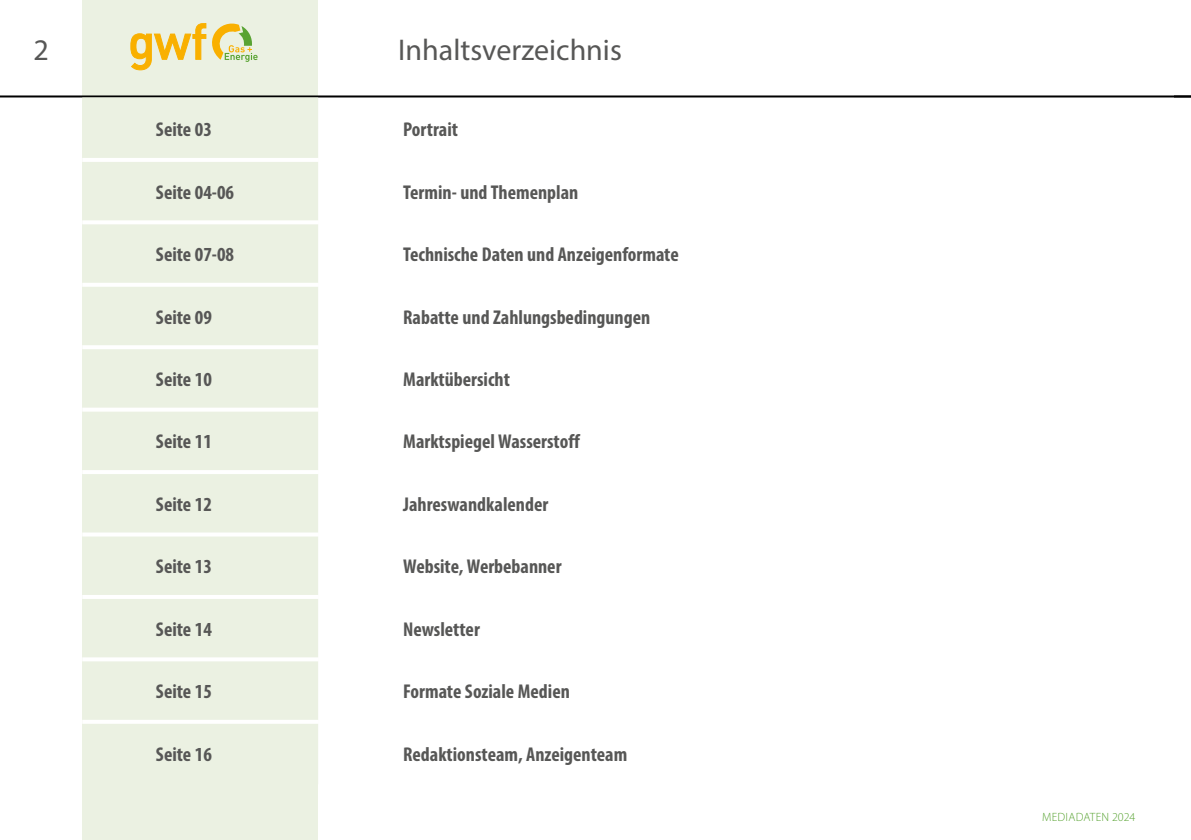
<style>
.page{position:relative;width:1191px;height:840px;background:#fff}
.page>*{position:absolute;margin:0;border:0;box-sizing:border-box;transform-origin:0 0}
.t1{font:30px "Myriad Pro";color:#575756}
.Text_ohne_Einzug{font:700 condensed 20px "Myriad Pro";color:#575756}
.t2{font:300 12px "Myriad Pro";letter-spacing:.02em;color:#58a332}
</style>
<div class="page">
<div style="left:82px;top:0;width:236px;height:839px;background:#ebf1e2"></div>
<hr style="left:0;top:95px;width:1191px;height:2px;background:#000">
<svg style="left:1174px;top:95px;width:17px;height:1px"></svg>
<svg style="left:131px;top:23px;width:127px;height:47px"></svg>
<svg style="left:82px;top:97px;width:236px;height:627px"></svg>
<hr style="left:82px;top:158px;width:236px;height:4px;background:#fff">
<hr style="left:82px;top:220px;width:236px;height:4px;background:#fff">
<svg style="left:82px;top:532px;width:236px;height:4px"></svg>
<svg style="left:82px;top:594px;width:236px;height:4px"></svg>
<hr style="left:82px;top:657px;width:236px;height:4px;background:#fff">
<svg style="left:82px;top:719px;width:236px;height:4px"></svg>
<svg style="left:82px;top:282px;width:236px;height:4px"></svg>
<hr style="left:82px;top:345px;width:236px;height:4px;background:#fff">
<svg style="left:82px;top:407px;width:236px;height:4px"></svg>
<hr style="left:82px;top:470px;width:236px;height:4px;background:#fff">
<h1 class="t1" style="left:33px;top:31px;width:17px">2</h1>
<p class="t1" style="left:398px;top:31px;width:225px">Inhaltsverzeichnis</p>
<p class="Text_ohne_Einzug" style="left:156px;top:117px;width:57px">Seite 03</p>
<p class="Text_ohne_Einzug" style="left:403px;top:117px;width:56px">Portrait</p>
<p class="Text_ohne_Einzug" style="left:156px;top:179px;width:80px">Seite 04-06</p>
<p class="Text_ohne_Einzug" style="left:403px;top:179px;width:177px">Termin- und Themenplan</p>
<p class="Text_ohne_Einzug" style="left:156px;top:242px;width:80px">Seite 07-08</p>
<p class="Text_ohne_Einzug" style="left:403px;top:242px;width:277px">Technische Daten und Anzeigenformate</p>
<p class="Text_ohne_Einzug" style="left:156px;top:304px;width:57px">Seite 09</p>
<p class="Text_ohne_Einzug" style="left:403px;top:304px;width:248px">Rabatte und Zahlungsbedingungen</p>
<p class="Text_ohne_Einzug" style="left:156px;top:366px;width:57px">Seite 10</p>
<p class="Text_ohne_Einzug" style="left:403px;top:366px;width:108px">Marktübersicht</p>
<p class="Text_ohne_Einzug" style="left:156px;top:429px;width:57px">Seite 11</p>
<p class="Text_ohne_Einzug" style="left:403px;top:429px;width:178px">Marktspiegel Wasserstoff</p>
<p class="Text_ohne_Einzug" style="left:156px;top:491px;width:57px">Seite 12</p>
<p class="Text_ohne_Einzug" style="left:403px;top:491px;width:147px">Jahreswandkalender</p>
<p class="Text_ohne_Einzug" style="left:156px;top:553px;width:57px">Seite 13</p>
<p class="Text_ohne_Einzug" style="left:403px;top:553px;width:160px">Website, Werbebanner</p>
<p class="Text_ohne_Einzug" style="left:156px;top:616px;width:57px">Seite 14</p>
<p class="Text_ohne_Einzug" style="left:403px;top:616px;width:78px">Newsletter</p>
<p class="Text_ohne_Einzug" style="left:156px;top:678px;width:57px">Seite 15</p>
<p class="Text_ohne_Einzug" style="left:403px;top:678px;width:168px">Formate Soziale Medien</p>
<p class="Text_ohne_Einzug" style="left:156px;top:741px;width:57px">Seite 16</p>
<p class="Text_ohne_Einzug" style="left:403px;top:741px;width:226px">Redaktionsteam, Anzeigenteam</p>
<p class="t2" style="left:1042px;top:808px;width:95px">MEDIADATEN 2024</p>
</div>
